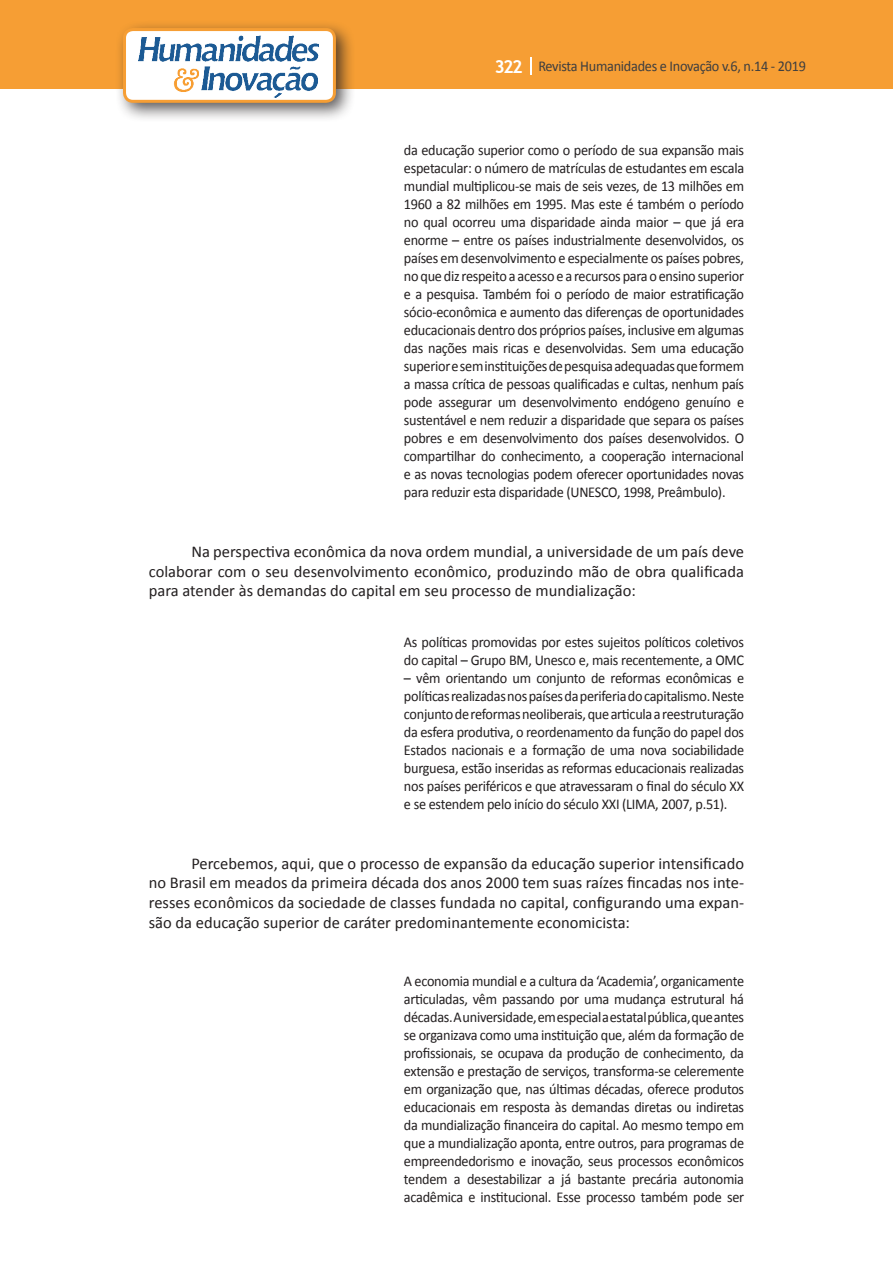
<style>
.page{position:relative;width:893px;height:1263px;background:#fff}
.page>*{position:absolute;margin:0;border:0;box-sizing:border-box;transform-origin:0 0}
.Texto{font:16.5px/19.8px "Calibri";color:#231f20;text-align:justify}
.citacao{font:15px/18px "Calibri";letter-spacing:-.02em;color:#231f20;text-align:justify;scale:.95 1}
.t1{font:15px "Calibri";letter-spacing:-.02em;color:#3e3e3f;scale:.95 1}
.s1{font-family:"Trebuchet MS";font-weight:700;font-size:18px;color:#fff}
</style>
<div class="page">
<div style="left:0;top:0;width:893px;height:88px;background:#f69e34"></div>
<svg style="left:530px;top:57px;width:2px;height:18px"></svg>
<div style="left:115px;top:20px;width:241px;height:103px;background:#231f20;opacity:.75"></div>
<div style="left:125px;top:30px;width:209px;height:71px;background:#fff;border-radius:9px"></div>
<img style="left:138px;top:35px;width:181px;height:62px">
<div style="left:123px;top:28px;width:213px;height:75px;border:3px solid #f69e34;border-radius:9px"></div>
<p class="t1" style="left:495px;top:57px;width:329px"><span class="s1">322</span> Revista Humanidades e Inovação v.6, n.14 - 2019</p>
<p class="citacao" style="left:404px;top:141px;width:360px">da educação superior como o período de sua expansão mais espetacular: o número de matrículas de estudantes em escala mundial multiplicou-se mais de seis vezes, de 13 milhões em 1960 a 82 milhões em 1995. Mas este é também o período no qual ocorreu uma disparidade ainda maior – que já era enorme – entre os países industrialmente desenvolvidos, os países em desenvolvimento e especialmente os países pobres, noquedizrespeitoa acessoe a recursosparaoensino superior e a pesquisa. Também foi o período de maior estratificação sócio-econômica e aumento das diferenças de oportunidades educacionais dentro dos próprios países, inclusive em algumas das nações mais ricas e desenvolvidas. Sem uma educação superioreseminstituiçõesdepesquisaadequadasqueformem a massa crítica de pessoas qualificadas e cultas, nenhum país pode assegurar um desenvolvimento endógeno genuíno e sustentável e nem reduzir a disparidade que separa os países pobres e em desenvolvimento dos países desenvolvidos. O compartilhar do conhecimento, a cooperação internacional e as novas tecnologias podem oferecer oportunidades novas para reduzir esta disparidade (UNESCO, 1998, Preâmbulo).</p>
<p class="Texto" style="left:149px;top:541px;width:597px;text-indent:43px">Na perspectiva econômica da nova ordem mundial, a universidade de um país deve colaborar com o seu desenvolvimento econômico, produzindo mão de obra qualificada para atender às demandas do capital em seu processo de mundialização:</p>
<p class="citacao" style="left:404px;top:633px;width:360px">As políticas promovidas por estes sujeitos políticos coletivos do capital – Grupo BM, Unesco e, mais recentemente, a OMC</p>
<p class="citacao" style="left:404px;top:669px;width:360px">– vêm orientando um conjunto de reformas econômicas e políticasrealizadasnospaísesdaperiferiadocapitalismo.Neste conjuntodereformasneoliberais,quearticulaareestruturação da esfera produtiva, o reordenamento da função do papel dos Estados nacionais e a formação de uma nova sociabilidade burguesa, estão inseridas as reformas educacionais realizadas nos países periféricos e que atravessaram o final do século XX e se estendem pelo início do século XXI (LIMA, 2007, p.51).</p>
<p class="Texto" style="left:149px;top:853px;width:597px;text-indent:43px">Percebemos, aqui, que o processo de expansão da educação superior intensificado no Brasil em meados da primeira década dos anos 2000 tem suas raízes fincadas nos inte&shy;resses econômicos da sociedade de classes fundada no capital, configurando uma expan&shy;são da educação superior de caráter predominantemente economicista:</p>
<p class="citacao" style="left:404px;top:972px;width:360px">A economia mundial e a cultura da ‘Academia’, organicamente articuladas, vêm passando por uma mudança estrutural há décadas.Auniversidade,emespecialaestatalpública,queantes se organizava como uma instituição que, além da formação de profissionais, se ocupava da produção de conhecimento, da extensão e prestação de serviços, transforma-se celeremente em organização que, nas últimas décadas, oferece produtos educacionais em resposta às demandas diretas ou indiretas da mundialização financeira do capital. Ao mesmo tempo em que a mundialização aponta, entre outros, para programas de empreendedorismo e inovação, seus processos econômicos tendem a desestabilizar a já bastante precária autonomia acadêmica e institucional. Esse processo também pode ser</p>
</div>
